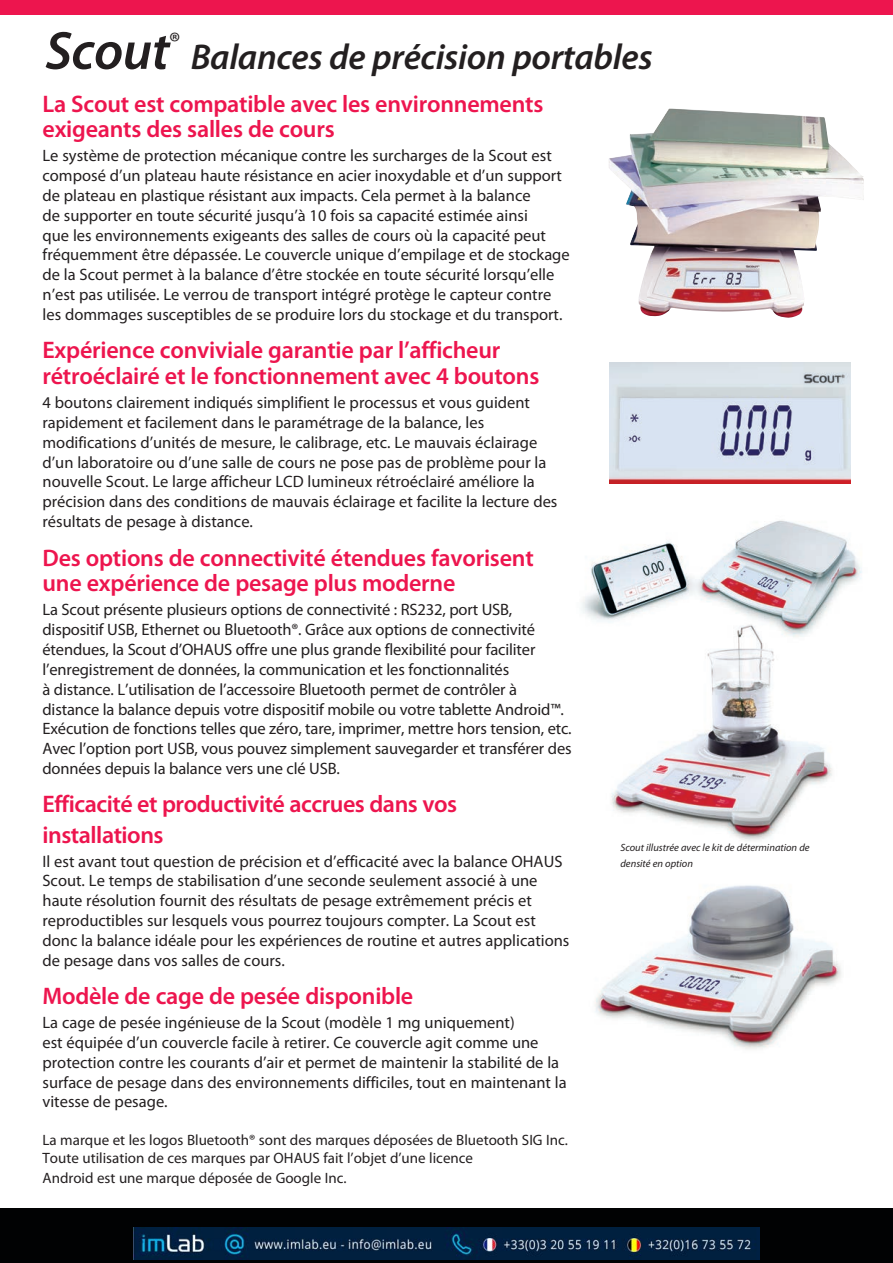
<style>
.page{position:relative;width:893px;height:1263px;background:#fff}
.page>*{position:absolute;margin:0;border:0;box-sizing:border-box;transform-origin:0 0}
.Interior_Back_Produc{font:italic 600 54px "Myriad Pro";letter-spacing:-.01em;color:#231f20}
.Interior_Back_Produc-2{font:italic 600 36px "Myriad Pro";letter-spacing:-.01em;color:#231f20}
.Interior_Paragraph_H{font:600 24px/25.8px "Myriad Pro";letter-spacing:-.01em;color:#ed154e}
.Interior_Copy_Text{font:16.5px/19.8px "Myriad Pro";color:#231f20}
.Back_Copy_Text{font:16.5px/19.8px "Myriad Pro";color:#231f20}
.Back_Copy_Text-2{font:15px/18px "Myriad Pro";color:#231f20}
.Interior_Copy_Text-2{font:italic 10.5px "Myriad Pro";color:#231f20}
</style>
<div class="page">
<div style="left:0;top:0;width:893px;height:15px;background:#ed154e"></div>
<div style="left:0;top:1208px;width:893px;height:55px;background:#010203"></div>
<img style="left:611px;top:666px;width:221px;height:175px">
<img style="left:595px;top:885px;width:246px;height:164px">
<img style="left:581px;top:520px;width:281px;height:146px">
<img style="left:609px;top:108px;width:255px;height:210px">
<img style="left:609px;top:363px;width:241px;height:121px">
<img style="left:134px;top:1228px;width:625px;height:32px">
<p class="Interior_Back_Produc" style="left:45px;top:16px;width:137px">Scout<sup>®</sup></p>
<p class="Interior_Back_Produc-2" style="left:191px;top:34px;width:463px">Balances de précision portables</p>
<p class="Interior_Paragraph_H" style="left:43px;top:90px;width:502px">La Scout est compatible avec les environnements exigeants des salles de cours</p>
<p class="Interior_Copy_Text" style="left:43px;top:146px;width:529px">Le système de protection mécanique contre les surcharges de la Scout est composé d’un plateau haute résistance en acier inoxydable et d’un support de plateau en plastique résistant aux impacts. Cela permet à la balance<br>de supporter en toute sécurité jusqu’à 10 fois sa capacité estimée ainsi<br>que les environnements exigeants des salles de cours où la capacité peut fréquemment être dépassée. Le couvercle unique d’empilage et de stockage de la Scout permet à la balance d’être stockée en toute sécurité lorsqu’elle n’est pas utilisée. Le verrou de transport intégré protège le capteur contre les dommages susceptibles de se produire lors du stockage et du transport.</p>
<p class="Interior_Paragraph_H" style="left:43px;top:337px;width:498px">Expérience conviviale garantie par l’afficheur rétroéclairé et le fonctionnement avec 4 boutons</p>
<p class="Interior_Copy_Text" style="left:43px;top:393px;width:516px">4 boutons clairement indiqués simplifient le processus et vous guident rapidement et facilement dans le paramétrage de la balance, les modifications d’unités de mesure, le calibrage, etc. Le mauvais éclairage d’un laboratoire ou d’une salle de cours ne pose pas de problème pour la nouvelle Scout. Le large afficheur LCD lumineux rétroéclairé améliore la précision dans des conditions de mauvais éclairage et facilite la lecture des résultats de pesage à distance.</p>
<p class="Interior_Paragraph_H" style="left:43px;top:544px;width:493px">Des options de connectivité étendues favorisent une expérience de pesage plus moderne</p>
<p class="Interior_Copy_Text" style="left:43px;top:600px;width:531px">La Scout présente plusieurs options de connectivité : RS232, port USB, dispositif USB, Ethernet ou Bluetooth®. Grâce aux options de connectivité étendues, la Scout d’OHAUS offre une plus grande flexibilité pour faciliter l’enregistrement de données, la communication et les fonctionnalités<br>à distance. L’utilisation de l’accessoire Bluetooth permet de contrôler à distance la balance depuis votre dispositif mobile ou votre tablette Android™.<br>Exécution de fonctions telles que zéro, tare, imprimer, mettre hors tension, etc.<br>Avec l’option port USB, vous pouvez simplement sauvegarder et transférer des données depuis la balance vers une clé USB.</p>
<p class="Interior_Paragraph_H" style="left:43px;top:791px;width:416px">Efficacité et productivité accrues dans vos</p>
<p class="Interior_Paragraph_H" style="left:43px;top:821px;width:123px">installations</p>
<p class="Interior_Copy_Text" style="left:43px;top:851px;width:528px">Il est avant tout question de précision et d’efficacité avec la balance OHAUS Scout. Le temps de stabilisation d’une seconde seulement associé à une haute résolution fournit des résultats de pesage extrêmement précis et reproductibles sur lesquels vous pourrez toujours compter. La Scout est donc la balance idéale pour les expériences de routine et autres applications de pesage dans vos salles de cours.</p>
<p class="Interior_Paragraph_H" style="left:43px;top:982px;width:372px">Modèle de cage de pesée disponible</p>
<p class="Back_Copy_Text" style="left:43px;top:1012px;width:526px">La cage de pesée ingénieuse de la Scout (modèle 1 mg uniquement)<br>est équipée d’un couvercle facile à retirer. Ce couvercle agit comme une protection contre les courants d’air et permet de maintenir la stabilité de la surface de pesage dans des environnements difficiles, tout en maintenant la vitesse de pesage.</p>
<p class="Back_Copy_Text-2" style="left:43px;top:1131px;width:527px">La marque et les logos Bluetooth® sont des marques déposées de Bluetooth SIG Inc.<br>Toute utilisation de ces marques par OHAUS fait l’objet d’une licence</p>
<p class="Back_Copy_Text-2" style="left:43px;top:1169px;width:305px">Android est une marque déposée de Google Inc.</p>
<p class="Interior_Copy_Text-2" style="left:620px;top:841px;width:191px">Scout illustrée avec le kit de détermination de</p>
<p class="Interior_Copy_Text-2" style="left:620px;top:857px;width:74px">densité en option</p>
</div>
